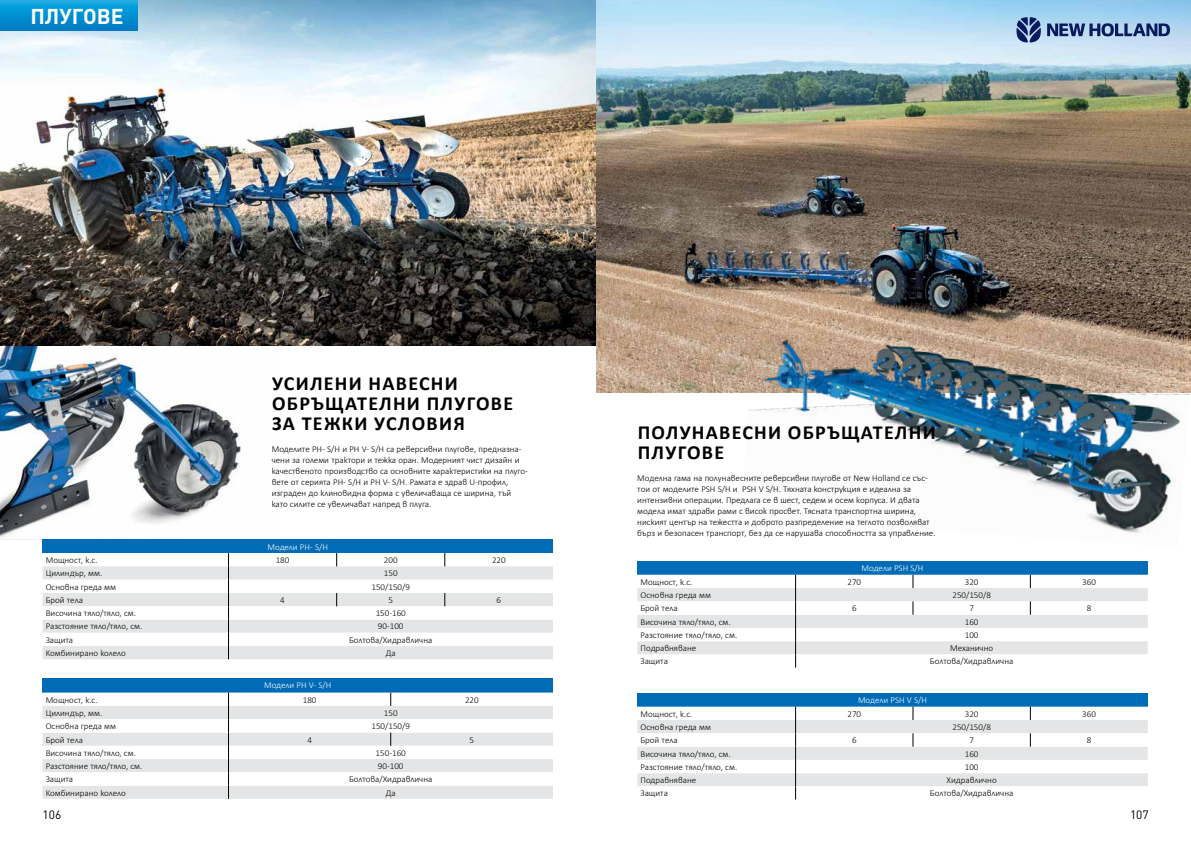
<style>
.page{position:relative;width:1191px;height:842px;background:#fff}
.page>*{position:absolute;margin:0;border:0;box-sizing:border-box;transform-origin:0 0}
.t1{font:700 21.2px "DIN Pro";color:#fff}
.t2{font:700 20px/20px "Calibri";letter-spacing:.065em;color:#000}
.t3{font:12px "DIN Pro";color:#000}
.t4{font:300 9px/11px "Calibri";color:#000}
.t5{font:300 9px "Calibri";color:#fff}
</style>
<div class="page">
<img style="left:597px;top:0;width:594px;height:393px">
<img style="left:741px;top:328px;width:450px;height:205px">
<img style="left:0;top:346px;width:281px;height:194px">
<img style="left:0;top:0;width:595px;height:346px">
<svg style="left:0;top:0;width:137px;height:31px;background:#0491d1"></svg>
<div style="left:43px;top:540px;width:510px;height:13px;background:#006cb7"></div>
<svg style="left:43px;top:553px;width:510px;height:106px"></svg>
<div style="left:43px;top:678px;width:510px;height:14px;background:#006cb7"></div>
<svg style="left:43px;top:692px;width:510px;height:107px"></svg>
<div style="left:637px;top:561px;width:510px;height:14px;background:#006cb7"></div>
<svg style="left:637px;top:575px;width:510px;height:93px"></svg>
<div style="left:637px;top:693px;width:510px;height:14px;background:#006cb7"></div>
<svg style="left:637px;top:707px;width:510px;height:92px"></svg>
<svg style="left:1047px;top:23px;width:123px;height:13px;background:#58719f"></svg>
<svg style="left:1016px;top:17px;width:25px;height:26px"></svg>
<h1 class="t1" style="left:30px;top:2px;width:95px">ПЛУГОВЕ</h1>
<h2 class="t2" style="left:272px;top:374px;width:242px">УСИЛЕНИ НАВЕСНИ<br>ОБРЪЩАТЕЛНИ ПЛУГОВЕ<br>ЗА ТЕЖКИ УСЛОВИЯ</h2>
<p class="t4" style="left:272px;top:444px;width:258px">Моделите РН- S/H и PH V- S/H са реверсивни плугове, предназна&shy;чени за големи трактори и тежка оран. Модерният чист дизайн и качественото производство са основните характеристики на плуго&shy;вете от серията РН- S/H и PH V- S/H. Рамата е здрав U-профил, изграден до клиновидна форма с увеличаваща се ширина, тъй като силите се увеличават напред в плуга.</p>
<p class="t5" style="left:267px;top:541px;width:62px">Модели PH- S/H</p>
<p class="t4" style="left:46px;top:554px;width:53px">Мощност, к.с.</p>
<p class="t4" style="left:276px;top:554px;width:15px">180</p>
<p class="t4" style="left:384px;top:554px;width:15px">200</p>
<p class="t4" style="left:492px;top:554px;width:15px">220</p>
<p class="t4" style="left:46px;top:568px;width:58px">Цилиндър, мм.</p>
<p class="t4" style="left:384px;top:568px;width:15px">150</p>
<p class="t4" style="left:46px;top:581px;width:72px">Основна греда мм</p>
<p class="t4" style="left:371px;top:581px;width:40px">150/150/9</p>
<p class="t4" style="left:46px;top:594px;width:39px">Брой тела</p>
<p class="t4" style="left:280px;top:594px;width:6px">4</p>
<p class="t4" style="left:388px;top:594px;width:6px">5</p>
<p class="t4" style="left:496px;top:594px;width:6px">6</p>
<p class="t4" style="left:46px;top:608px;width:92px">Височина тяло/тяло, см.</p>
<p class="t4" style="left:376px;top:608px;width:32px">150-160</p>
<p class="t4" style="left:46px;top:621px;width:98px">Разстояние тяло/тяло, см.</p>
<p class="t4" style="left:378px;top:621px;width:27px">90-100</p>
<p class="t4" style="left:46px;top:634px;width:29px">Защита</p>
<p class="t4" style="left:349px;top:634px;width:85px">Болтова/Хидравлична</p>
<p class="t4" style="left:46px;top:647px;width:82px">Комбинирано колело</p>
<p class="t4" style="left:386px;top:647px;width:11px">Да</p>
<p class="t5" style="left:264px;top:679px;width:69px">Модели PH V- S/H</p>
<p class="t4" style="left:46px;top:694px;width:53px">Мощност, к.с.</p>
<p class="t4" style="left:303px;top:694px;width:15px">180</p>
<p class="t4" style="left:465px;top:694px;width:15px">220</p>
<p class="t4" style="left:46px;top:707px;width:58px">Цилиндър, мм.</p>
<p class="t4" style="left:384px;top:707px;width:15px">150</p>
<p class="t4" style="left:46px;top:721px;width:72px">Основна греда мм</p>
<p class="t4" style="left:371px;top:721px;width:40px">150/150/9</p>
<p class="t4" style="left:46px;top:734px;width:39px">Брой тела</p>
<p class="t4" style="left:307px;top:734px;width:6px">4</p>
<p class="t4" style="left:469px;top:734px;width:6px">5</p>
<p class="t4" style="left:46px;top:747px;width:92px">Височина тяло/тяло, см.</p>
<p class="t4" style="left:376px;top:747px;width:32px">150-160</p>
<p class="t4" style="left:46px;top:760px;width:98px">Разстояние тяло/тяло, см.</p>
<p class="t4" style="left:378px;top:760px;width:27px">90-100</p>
<p class="t4" style="left:46px;top:774px;width:29px">Защита</p>
<p class="t4" style="left:349px;top:774px;width:85px">Болтова/Хидравлична</p>
<p class="t4" style="left:46px;top:787px;width:82px">Комбинирано колело</p>
<p class="t4" style="left:386px;top:787px;width:11px">Да</p>
<h2 class="t2" style="left:637px;top:422px;width:299px">ПОЛУНАВЕСНИ ОБРЪЩАТЕЛНИ<br>ПЛУГОВЕ</h2>
<p class="t4" style="left:637px;top:472px;width:300px">Моделна гама на полунавесните реверсивни плугове от New Holland се със&shy;тои от моделите PSH S/H и PSH V S/H. Тяхната конструкция е идеална за интензивни операции. Предлага се в шест, седем и осем корпуса. И двата модела имат здрави рами с висок просвет. Тясната транспортна ширина, ниският център на тежестта и доброто разпределение на теглото позволяват бърз и безопасен транспорт, без да се нарушава способността за управление.</p>
<p class="t5" style="left:861px;top:563px;width:63px">Модели PSH S/H</p>
<p class="t4" style="left:640px;top:576px;width:53px">Мощност, к.с.</p>
<p class="t4" style="left:847px;top:576px;width:15px">270</p>
<p class="t4" style="left:964px;top:576px;width:15px">320</p>
<p class="t4" style="left:1082px;top:576px;width:15px">360</p>
<p class="t4" style="left:640px;top:589px;width:72px">Основна греда мм</p>
<p class="t4" style="left:952px;top:589px;width:40px">250/150/8</p>
<p class="t4" style="left:640px;top:603px;width:39px">Брой тела</p>
<p class="t4" style="left:852px;top:603px;width:6px">6</p>
<p class="t4" style="left:969px;top:603px;width:6px">7</p>
<p class="t4" style="left:1086px;top:603px;width:6px">8</p>
<p class="t4" style="left:640px;top:616px;width:92px">Височина тяло/тяло, см.</p>
<p class="t4" style="left:964px;top:616px;width:15px">160</p>
<p class="t4" style="left:640px;top:629px;width:98px">Разстояние тяло/тяло, см.</p>
<p class="t4" style="left:964px;top:629px;width:15px">100</p>
<p class="t4" style="left:640px;top:643px;width:57px">Подравняване</p>
<p class="t4" style="left:950px;top:643px;width:44px">Механично</p>
<p class="t4" style="left:640px;top:656px;width:29px">Защита</p>
<p class="t4" style="left:930px;top:656px;width:85px">Болтова/Хидравлична</p>
<p class="t5" style="left:858px;top:695px;width:71px">Модели PSH V S/H</p>
<p class="t4" style="left:640px;top:708px;width:53px">Мощност, к.с.</p>
<p class="t4" style="left:847px;top:708px;width:15px">270</p>
<p class="t4" style="left:964px;top:708px;width:15px">320</p>
<p class="t4" style="left:1082px;top:708px;width:15px">360</p>
<p class="t4" style="left:640px;top:721px;width:72px">Основна греда мм</p>
<p class="t4" style="left:952px;top:721px;width:40px">250/150/8</p>
<p class="t4" style="left:640px;top:735px;width:39px">Брой тела</p>
<p class="t4" style="left:852px;top:735px;width:6px">6</p>
<p class="t4" style="left:969px;top:735px;width:6px">7</p>
<p class="t4" style="left:1086px;top:735px;width:6px">8</p>
<p class="t4" style="left:640px;top:748px;width:92px">Височина тяло/тяло, см.</p>
<p class="t4" style="left:964px;top:748px;width:15px">160</p>
<p class="t4" style="left:640px;top:761px;width:98px">Разстояние тяло/тяло, см.</p>
<p class="t4" style="left:964px;top:761px;width:15px">100</p>
<p class="t4" style="left:640px;top:774px;width:57px">Подравняване</p>
<p class="t4" style="left:946px;top:774px;width:52px">Хидравлично</p>
<p class="t4" style="left:640px;top:788px;width:29px">Защита</p>
<p class="t4" style="left:930px;top:788px;width:85px">Болтова/Хидравлична</p>
<h3 class="t3" style="left:43px;top:807px;width:20px">106</h3>
<h3 class="t3" style="left:1130px;top:807px;width:20px">107</h3>
</div>
